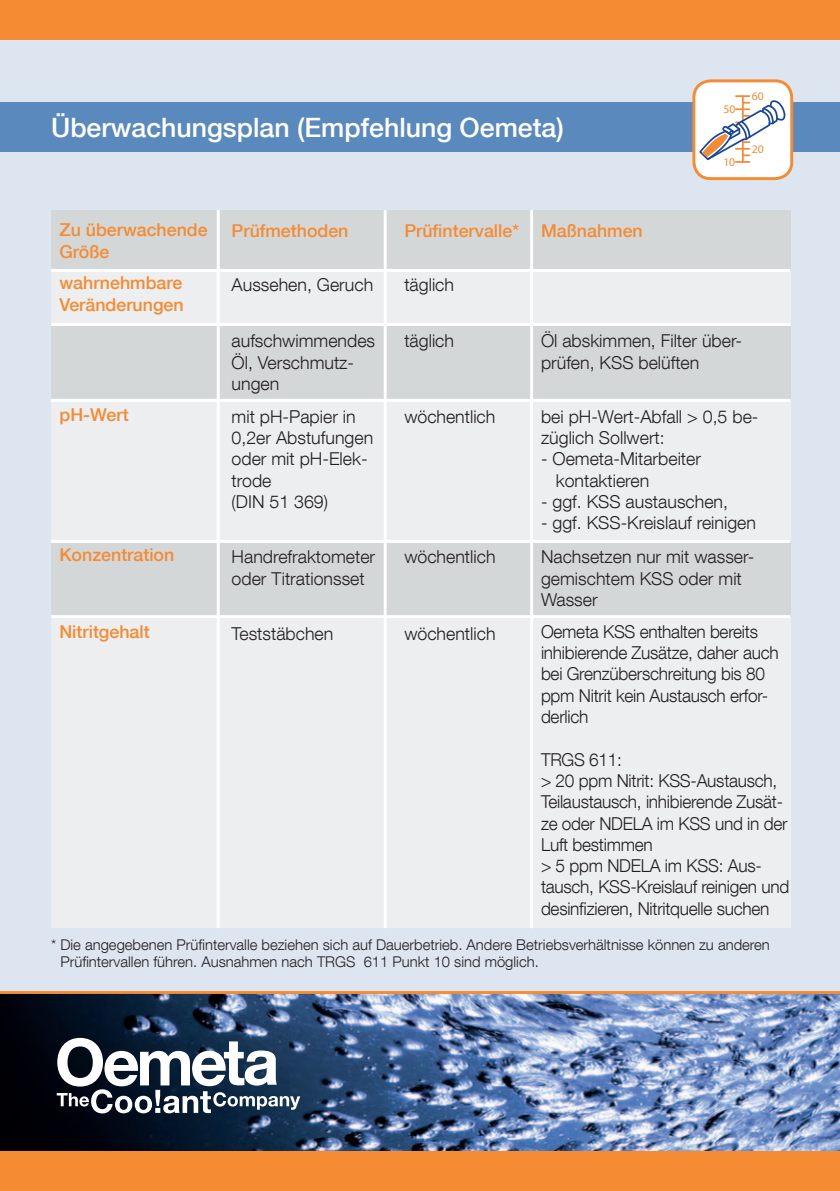
<style>
.page{position:relative;width:840px;height:1191px;background:#fff}
.page>*{position:absolute;margin:0;border:0;box-sizing:border-box;transform-origin:0 0}
.t1{font:500 26.6px "Helvetica Neue LT Com";color:#fff}
.t2{font:300 17.8px/21.4px "Helvetica Neue LT Com";color:#231f20}
.t3{font:500 17.8px/21.4px "Helvetica Neue LT Com";color:#f58b32}
.t4{font:300 14.8px/17.8px "Helvetica Neue LT Com";color:#231f20}
.t5{font:11.6px "Myriad Pro";color:#f58b32}
</style>
<div class="page">
<img style="left:0;top:994px;width:839px;height:157px">
<div style="left:0;top:22px;width:839px;height:970px;background:#dde5f1"></div>
<div style="left:0;top:0;width:839px;height:40px;background:#f58b32"></div>
<hr style="left:0;top:991px;width:839px;height:3px;background:#f58b32">
<div style="left:0;top:1151px;width:839px;height:40px;background:#f58b32"></div>
<svg style="left:57px;top:1037px;width:243px;height:76px"></svg>
<div style="left:51px;top:210px;width:738px;height:549px;background:#d3d7d8"></div>
<div style="left:51px;top:272px;width:738px;height:54px;background:#eceeef"></div>
<div style="left:51px;top:400px;width:738px;height:141px;background:#eceeef"></div>
<div style="left:51px;top:618px;width:738px;height:309px;background:#eceeef"></div>
<hr style="left:51px;top:269px;width:738px;height:3px;background:#fff">
<hr style="left:51px;top:323px;width:738px;height:3px;background:#fff">
<hr style="left:51px;top:399px;width:738px;height:3px;background:#fff">
<hr style="left:51px;top:540px;width:738px;height:3px;background:#fff">
<hr style="left:51px;top:615px;width:738px;height:3px;background:#fff">
<hr style="left:217px;top:210px;width:2px;height:718px;background:#fff">
<hr style="left:383px;top:210px;width:3px;height:718px;background:#fff">
<hr style="left:530px;top:210px;width:3px;height:718px;background:#fff">
<div style="left:0;top:102px;width:839px;height:49px;background:#5a8abd"></div>
<div style="left:693px;top:81px;width:98px;height:98px;background:#fff;border-radius:17px"></div>
<div style="left:692px;top:79px;width:100px;height:101px;border:3px solid #f58b32;border-radius:17px"></div>
<svg style="left:699px;top:95px;width:86px;height:68px"></svg>
<h1 class="t1" style="left:51px;top:111px;width:514px">Überwachungsplan (Empfehlung Oemeta)</h1>
<p class="t5" style="left:723px;top:102px;width:13px">50</p>
<p class="t5" style="left:723px;top:155px;width:13px">10</p>
<p class="t5" style="left:751px;top:89px;width:13px">60</p>
<p class="t5" style="left:751px;top:141px;width:13px">20</p>
<p class="t3" style="left:231px;top:219px;width:118px">Prüfmethoden</p>
<p class="t3" style="left:404px;top:219px;width:240px">Prüfintervalle* Maßnahmen</p>
<p class="t3" style="left:59px;top:219px;width:150px">Zu überwachende<br>Größe</p>
<p class="t3" style="left:59px;top:272px;width:126px">wahrnehmbare<br>Veränderungen</p>
<p class="t2" style="left:231px;top:274px;width:143px">Aussehen, Geruch</p>
<p class="t2" style="left:404px;top:274px;width:51px">täglich</p>
<p class="t2" style="left:231px;top:330px;width:145px">aufschwimmendes<br>Öl, Verschmutz&shy;ungen</p>
<p class="t2" style="left:404px;top:330px;width:51px">täglich</p>
<p class="t2" style="left:540px;top:330px;width:202px">Öl abskimmen, Filter über&shy;prüfen, KSS belüften</p>
<p class="t2" style="left:231px;top:405px;width:143px">mit pH-Papier in<br>0,2er Abstufungen oder mit pH-Elek&shy;trode<br>(DIN 51 369)</p>
<p class="t2" style="left:540px;top:405px;width:219px">bei pH-Wert-Abfall &gt; 0,5 be&shy;züglich Sollwert:</p>
<p class="t3" style="left:59px;top:403px;width:71px">pH-Wert</p>
<p class="t2" style="left:404px;top:405px;width:92px">wöchentlich</p>
<p class="t2" style="left:555px;top:448px;width:147px;text-indent:-15px">- Oemeta-Mitarbeiter kontaktieren</p>
<p class="t2" style="left:540px;top:490px;width:188px">- ggf. KSS austauschen,</p>
<p class="t2" style="left:540px;top:512px;width:216px">- ggf. KSS-Kreislauf reinigen</p>
<p class="t3" style="left:59px;top:544px;width:116px">Konzentration</p>
<p class="t2" style="left:404px;top:546px;width:93px">wöchentlich</p>
<p class="t2" style="left:231px;top:546px;width:145px">Handrefraktometer oder Titrationsset</p>
<p class="t2" style="left:540px;top:546px;width:215px">Nachsetzen nur mit wasser&shy;gemischtem KSS oder mit<br>Wasser</p>
<p class="t2" style="left:231px;top:623px;width:103px">Teststäbchen</p>
<p class="t2" style="left:540px;top:620px;width:239px">Oemeta KSS enthalten bereits inhibierende Zusätze, daher auch bei Grenzüberschreitung bis 80 ppm Nitrit kein Austausch erfor&shy;derlich</p>
<p class="t2" style="left:540px;top:748px;width:250px">TRGS 611:<br>&gt; 20 ppm Nitrit: KSS-Austausch,<br>Teilaustausch, inhibierende Zusät&shy;ze oder NDELA im KSS und in der<br>Luft bestimmen<br>&gt; 5 ppm NDELA im KSS: Aus&shy;tausch, KSS-Kreislauf reinigen und desinfizieren, Nitritquelle suchen</p>
<p class="t3" style="left:59px;top:621px;width:92px">Nitritgehalt</p>
<p class="t2" style="left:404px;top:623px;width:93px">wöchentlich</p>
<p class="t4" style="left:60px;top:935px;width:710px;text-indent:-9px">* Die angegebenen Prüfintervalle beziehen sich auf Dauerbetrieb. Andere Betriebsverhältnisse können zu anderen<br>Prüfintervallen führen. Ausnahmen nach TRGS 611 Punkt 10 sind möglich.</p>
</div>
